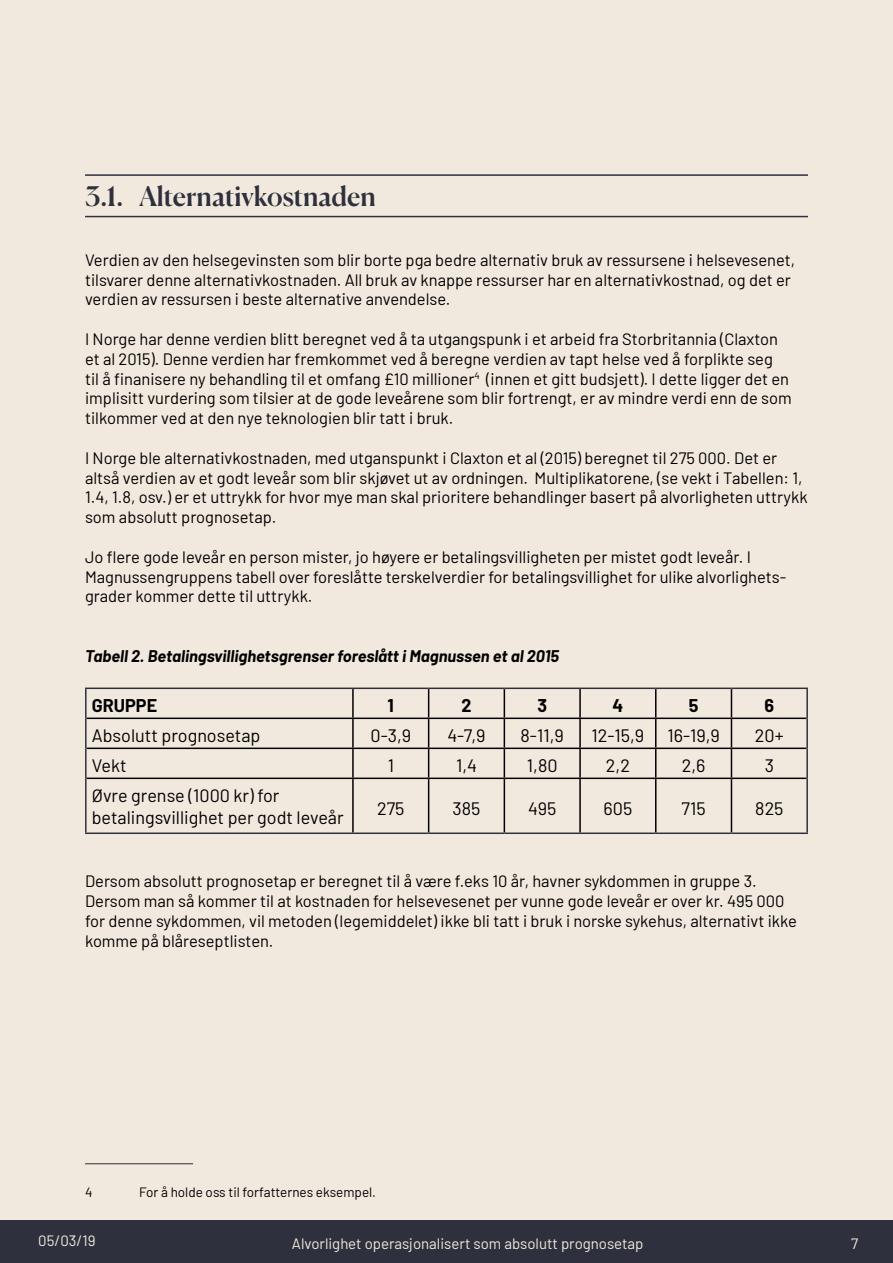
<style>
.page{position:relative;width:893px;height:1263px;background:#f2e9de}
.page>*{position:absolute;margin:0;border:0;box-sizing:border-box;transform-origin:0 0}
.t1{font:500 27px "Canela";letter-spacing:-.005em;color:#2e313d}
.t2{font:18px/21.6px "Barlow";color:#000}
.t3{font:700 18px "Barlow";color:#000}
.t4{font:16.5px/19.8px "Barlow";color:#000}
.t5{font:italic 700 16.5px "Barlow";color:#000}
.t6{font:15px "Barlow";color:#f2e9de}
.t7{font:13.5px "Barlow";color:#000}
</style>
<div class="page">
<div style="left:0;top:1220px;width:893px;height:43px;background:#2e313d"></div>
<hr style="left:352px;top:689px;width:2px;height:28px;background:#000">
<hr style="left:579px;top:689px;width:2px;height:28px;background:#000">
<hr style="left:87px;top:717px;width:266px;height:2px;background:#000">
<hr style="left:353px;top:717px;width:76px;height:2px;background:#000">
<hr style="left:352px;top:719px;width:2px;height:28px;background:#000">
<hr style="left:429px;top:717px;width:75px;height:2px;background:#000">
<hr style="left:504px;top:717px;width:76px;height:2px;background:#000">
<hr style="left:580px;top:717px;width:76px;height:2px;background:#000">
<hr style="left:579px;top:719px;width:2px;height:28px;background:#000">
<hr style="left:656px;top:717px;width:75px;height:2px;background:#000">
<hr style="left:731px;top:717px;width:75px;height:2px;background:#000">
<hr style="left:87px;top:747px;width:266px;height:2px;background:#000">
<hr style="left:353px;top:747px;width:76px;height:2px;background:#000">
<hr style="left:352px;top:749px;width:2px;height:28px;background:#000">
<hr style="left:429px;top:747px;width:75px;height:2px;background:#000">
<svg style="left:428px;top:689px;width:1px;height:88px"></svg>
<hr style="left:504px;top:747px;width:76px;height:2px;background:#000">
<svg style="left:504px;top:689px;width:1px;height:88px"></svg>
<hr style="left:580px;top:747px;width:76px;height:2px;background:#000">
<hr style="left:579px;top:749px;width:2px;height:28px;background:#000">
<hr style="left:656px;top:747px;width:75px;height:2px;background:#000">
<svg style="left:655px;top:689px;width:1px;height:88px"></svg>
<hr style="left:731px;top:747px;width:75px;height:2px;background:#000">
<svg style="left:731px;top:689px;width:1px;height:88px"></svg>
<hr style="left:87px;top:777px;width:266px;height:2px;background:#000">
<hr style="left:353px;top:777px;width:76px;height:2px;background:#000">
<hr style="left:352px;top:779px;width:2px;height:53px;background:#000">
<hr style="left:429px;top:777px;width:75px;height:2px;background:#000">
<hr style="left:428px;top:779px;width:1px;height:53px;background:#000">
<hr style="left:504px;top:777px;width:76px;height:2px;background:#000">
<hr style="left:504px;top:779px;width:1px;height:53px;background:#000">
<hr style="left:580px;top:777px;width:76px;height:2px;background:#000">
<hr style="left:579px;top:779px;width:2px;height:53px;background:#000">
<hr style="left:656px;top:777px;width:75px;height:2px;background:#000">
<hr style="left:655px;top:779px;width:1px;height:53px;background:#000">
<hr style="left:731px;top:777px;width:75px;height:2px;background:#000">
<hr style="left:731px;top:779px;width:1px;height:53px;background:#000">
<hr style="left:85px;top:687px;width:268px;height:2px;background:#2e313d">
<hr style="left:85px;top:689px;width:2px;height:29px;background:#2e313d">
<hr style="left:353px;top:687px;width:76px;height:2px;background:#2e313d">
<hr style="left:429px;top:687px;width:75px;height:2px;background:#2e313d">
<hr style="left:504px;top:687px;width:76px;height:2px;background:#2e313d">
<hr style="left:580px;top:687px;width:76px;height:2px;background:#2e313d">
<hr style="left:656px;top:687px;width:75px;height:2px;background:#2e313d">
<hr style="left:731px;top:687px;width:77px;height:2px;background:#2e313d">
<hr style="left:806px;top:689px;width:2px;height:29px;background:#2e313d">
<hr style="left:85px;top:718px;width:2px;height:30px;background:#2e313d">
<hr style="left:806px;top:718px;width:2px;height:30px;background:#2e313d">
<hr style="left:85px;top:748px;width:2px;height:30px;background:#2e313d">
<hr style="left:806px;top:748px;width:2px;height:30px;background:#2e313d">
<hr style="left:85px;top:778px;width:2px;height:54px;background:#2e313d">
<hr style="left:806px;top:778px;width:2px;height:54px;background:#2e313d">
<hr style="left:85px;top:832px;width:268px;height:2px;background:#2e313d">
<hr style="left:353px;top:832px;width:76px;height:2px;background:#2e313d">
<hr style="left:429px;top:832px;width:75px;height:2px;background:#2e313d">
<hr style="left:504px;top:832px;width:76px;height:2px;background:#2e313d">
<hr style="left:580px;top:832px;width:76px;height:2px;background:#2e313d">
<hr style="left:656px;top:832px;width:75px;height:2px;background:#2e313d">
<hr style="left:731px;top:832px;width:77px;height:2px;background:#2e313d">
<hr style="left:85px;top:216px;width:723px;height:1px;background:#2e313d">
<hr style="left:85px;top:174px;width:723px;height:2px;background:#2e313d">
<hr style="left:85px;top:1163px;width:108px;height:1px;background:#2e313d">
<h1 class="t1" style="left:85px;top:175px;width:292px">3.1. Alternativkostnaden</h1>
<p class="t4" style="left:85px;top:249px;width:711px">Verdien av den helsegevinsten som blir borte pga bedre alternativ bruk av ressursene i helsevesenet, tilsvarer denne alternativkostnaden. All bruk av knappe ressurser har en alternativkostnad, og det er verdien av ressursen i beste alternative anvendelse.</p>
<p class="t4" style="left:85px;top:328px;width:708px">I Norge har denne verdien blitt beregnet ved å ta utgangspunk i et arbeid fra Storbritannia (Claxton et al 2015). Denne verdien har fremkommet ved å beregne verdien av tapt helse ved å forplikte seg<br>til å finanisere ny behandling til et omfang £10 millioner<sup>4</sup> (innen et gitt budsjett). I dette ligger det en implisitt vurdering som tilsier at de gode leveårene som blir fortrengt, er av mindre verdi enn de som tilkommer ved at den nye teknologien blir tatt i bruk.</p>
<p class="t4" style="left:85px;top:447px;width:724px">I Norge ble alternativkostnaden, med utganspunkt i Claxton et al (2015) beregnet til 275 000. Det er altså verdien av et godt leveår som blir skjøvet ut av ordningen. Multiplikatorene, (se vekt i Tabellen: 1, 1.4, 1.8, osv.) er et uttrykk for hvor mye man skal prioritere behandlinger basert på alvorligheten uttrykk som absolutt prognosetap.</p>
<p class="t4" style="left:85px;top:546px;width:703px">Jo flere gode leveår en person mister, jo høyere er betalingsvilligheten per mistet godt leveår. I<br>Magnussengruppens tabell over foreslåtte terskelverdier for betalingsvillighet for ulike alvorlighets&shy;grader kommer dette til uttrykk.</p>
<p class="t5" style="left:85px;top:644px;width:475px">Tabell 2. Betalingsvillighetsgrenser foreslått i Magnussen et al 2015</p>
<p class="t3" style="left:92px;top:692px;width:67px">GRUPPE</p>
<p class="t3" style="left:388px;top:692px;width:8px">1</p>
<p class="t3" style="left:461px;top:692px;width:12px">2</p>
<p class="t3" style="left:537px;top:692px;width:11px">3</p>
<p class="t3" style="left:612px;top:692px;width:12px">4</p>
<p class="t3" style="left:689px;top:692px;width:11px">5</p>
<p class="t3" style="left:764px;top:692px;width:11px">6</p>
<p class="t2" style="left:92px;top:724px;width:170px">Absolutt prognosetap</p>
<p class="t2" style="left:370px;top:724px;width:42px">0-3,9</p>
<p class="t2" style="left:447px;top:724px;width:40px">4-7,9</p>
<p class="t2" style="left:521px;top:724px;width:45px">8-11,9</p>
<p class="t2" style="left:592px;top:724px;width:54px">12-15,9</p>
<p class="t2" style="left:667px;top:724px;width:54px">16-19,9</p>
<p class="t2" style="left:755px;top:724px;width:30px">20+</p>
<p class="t2" style="left:92px;top:754px;width:36px">Vekt</p>
<p class="t2" style="left:388px;top:754px;width:8px">1</p>
<p class="t2" style="left:456px;top:754px;width:22px">1,4</p>
<p class="t2" style="left:527px;top:754px;width:32px">1,80</p>
<p class="t2" style="left:606px;top:754px;width:26px">2,2</p>
<p class="t2" style="left:682px;top:754px;width:25px">2,6</p>
<p class="t2" style="left:765px;top:754px;width:11px">3</p>
<p class="t2" style="left:92px;top:784px;width:253px">Øvre grense (1000 kr) for betalingsvillighet per godt leveår</p>
<p class="t2" style="left:377px;top:796px;width:29px">275</p>
<p class="t2" style="left:453px;top:796px;width:29px">385</p>
<p class="t2" style="left:528px;top:796px;width:30px">495</p>
<p class="t2" style="left:604px;top:796px;width:30px">605</p>
<p class="t2" style="left:682px;top:796px;width:26px">715</p>
<p class="t2" style="left:755px;top:796px;width:30px">825</p>
<p class="t4" style="left:85px;top:870px;width:713px">Dersom absolutt prognosetap er beregnet til å være f.eks 10 år, havner sykdommen in gruppe 3.<br>Dersom man så kommer til at kostnaden for helsevesenet per vunne gode leveår er over kr. 495 000 for denne sykdommen, vil metoden (legemiddelet) ikke bli tatt i bruk i norske sykehus, alternativt ikke komme på blåreseptlisten.</p>
<p class="t7" style="left:85px;top:1182px;width:9px">4</p>
<p class="t7" style="left:139px;top:1182px;width:238px">For å holde oss til forfatternes eksempel.</p>
<p class="t6" style="left:38px;top:1230px;width:59px">05/03/19</p>
<p class="t6" style="left:292px;top:1233px;width:353px">Alvorlighet operasjonalisert som absolutt prognosetap</p>
<p class="t6" style="left:851px;top:1233px;width:9px">7</p>
</div>
